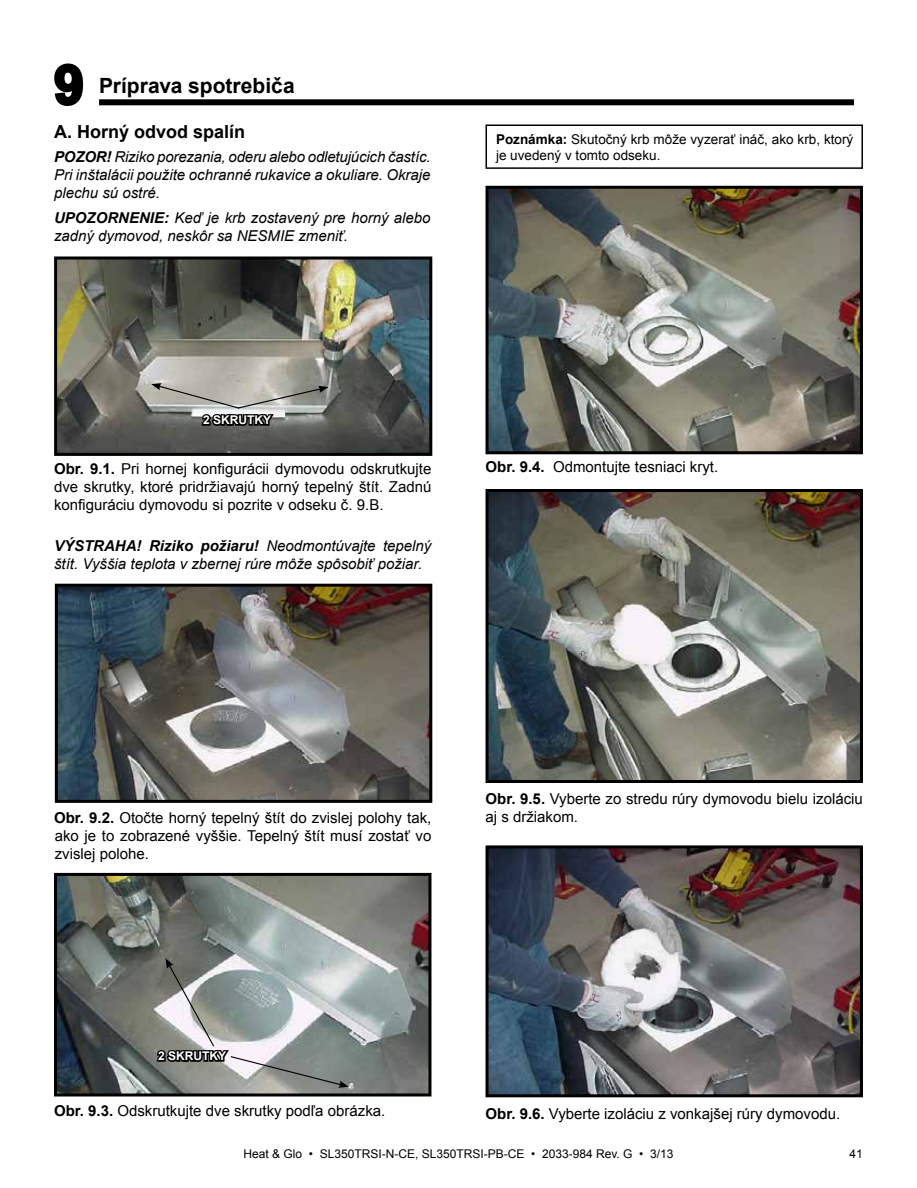
<style>
.page{position:relative;width:917px;height:1188px;background:#fff}
.page>*{position:absolute;margin:0;border:0;box-sizing:border-box;transform-origin:0 0}
.t1{font:700 54px "Arial";color:#000}
.t2{font:700 21px "Arial";color:#000}
.t3{font:700 18px "Arial";color:#000}
.t4{font:15px/18px "Arial";color:#000;text-align:justify}
.t5{font:italic 15px/18px "Arial";color:#000}
.t6{font:13.5px/16.2px "Arial";color:#000}
.t7{font:12px "Arial";color:#000}
.t8{font:700 12px "Arial";color:#fff}
.s1{font-weight:700}
</style>
<div class="page">
<div style="left:99px;top:99px;width:755px;height:6px;background:#000"></div>
<svg style="left:54px;top:63px;width:30px;height:43px"></svg>
<div style="left:485px;top:125px;width:377px;height:44px;border:2px solid #000"></div>
<img style="left:58px;top:260px;width:370px;height:192px">
<div style="left:54px;top:256px;width:378px;height:200px;border:3px solid #000"></div>
<img style="left:59px;top:588px;width:369px;height:211px">
<div style="left:55px;top:584px;width:377px;height:219px;border:3px solid #000"></div>
<img style="left:489px;top:190px;width:369px;height:260px">
<div style="left:485px;top:186px;width:377px;height:268px;border:3px solid #000"></div>
<img style="left:489px;top:493px;width:369px;height:286px">
<div style="left:485px;top:489px;width:377px;height:294px;border:3px solid #000"></div>
<img style="left:58px;top:877px;width:369px;height:215px">
<div style="left:54px;top:873px;width:377px;height:223px;border:3px solid #000"></div>
<svg style="left:151px;top:383px;width:177px;height:45px;background:#92938d"></svg>
<svg style="left:154px;top:958px;width:195px;height:130px;background:#9ea3a2"></svg>
<img style="left:489px;top:849px;width:369px;height:244px">
<div style="left:485px;top:845px;width:377px;height:252px;border:3px solid #000"></div>
<h1 class="t1" style="left:54px;top:49px;width:32px">9</h1>
<h2 class="t2" style="left:99px;top:72px;width:197px">Príprava spotrebiča</h2>
<p class="t3" style="left:54px;top:119px;width:193px">A. Horný odvod spalín</p>
<p class="t5" style="left:54px;top:148px;width:378px;text-align:justify"><span class="s1">POZOR!</span> Riziko porezania, oderu alebo odletujúcich častíc.<br>Pri inštalácii použite ochranné rukavice a okuliare. Okraje plechu sú ostré.</p>
<p class="t5" style="left:54px;top:209px;width:378px"><span class="s1">UPOZORNENIE:</span> Keď je krb zostavený pre horný alebo zadný dymovod, neskôr sa NESMIE zmeniť.</p>
<p class="t6" style="left:496px;top:131px;width:359px"><span class="s1">Poznámka:</span> Skutočný krb môže vyzerať ináč, ako krb, ktorý je uvedený v tomto odseku.</p>
<p class="t8" style="left:203px;top:412px;width:70px">2 SKRUTKY</p>
<p class="t4" style="left:54px;top:460px;width:379px"><span class="s1">Obr. 9.1.</span> Pri hornej konfigurácii dymovodu odskrutkujte dve skrutky, ktoré pridržiavajú horný tepelný štít. Zadnú konfiguráciu dymovodu si pozrite v odseku č. 9.B.</p>
<p class="t5" style="left:54px;top:536px;width:379px"><span class="s1">VÝSTRAHA! Riziko požiaru!</span> Neodmontúvajte tepelný štít. Vyššia teplota v zbernej rúre môže spôsobiť požiar.</p>
<p class="t4" style="left:485px;top:458px;width:234px"><span class="s1">Obr. 9.4.</span> Odmontujte tesniaci kryt.</p>
<p class="t4" style="left:54px;top:809px;width:379px"><span class="s1">Obr. 9.2.</span> Otočte horný tepelný štít do zvislej polohy tak, ako je to zobrazené vyššie. Tepelný štít musí zostať vo zvislej polohe.</p>
<p class="t4" style="left:485px;top:790px;width:379px"><span class="s1">Obr. 9.5.</span> Vyberte zo stredu rúry dymovodu bielu izoláciu aj s držiakom.</p>
<p class="t8" style="left:158px;top:1048px;width:70px">2 SKRUTKY</p>
<p class="t4" style="left:54px;top:1102px;width:333px"><span class="s1">Obr. 9.3.</span> Odskrutkujte dve skrutky podľa obrázka.</p>
<p class="t4" style="left:485px;top:1104px;width:356px"><span class="s1">Obr. 9.6.</span> Vyberte izoláciu z vonkajšej rúry dymovodu.</p>
<p class="t7" style="left:243px;top:1146px;width:431px">Heat &amp; Glo • SL350TRSI-N-CE, SL350TRSI-PB-CE • 2033-984 Rev. G • 3/13</p>
<p class="t7" style="left:849px;top:1146px;width:15px">41</p>
</div>
